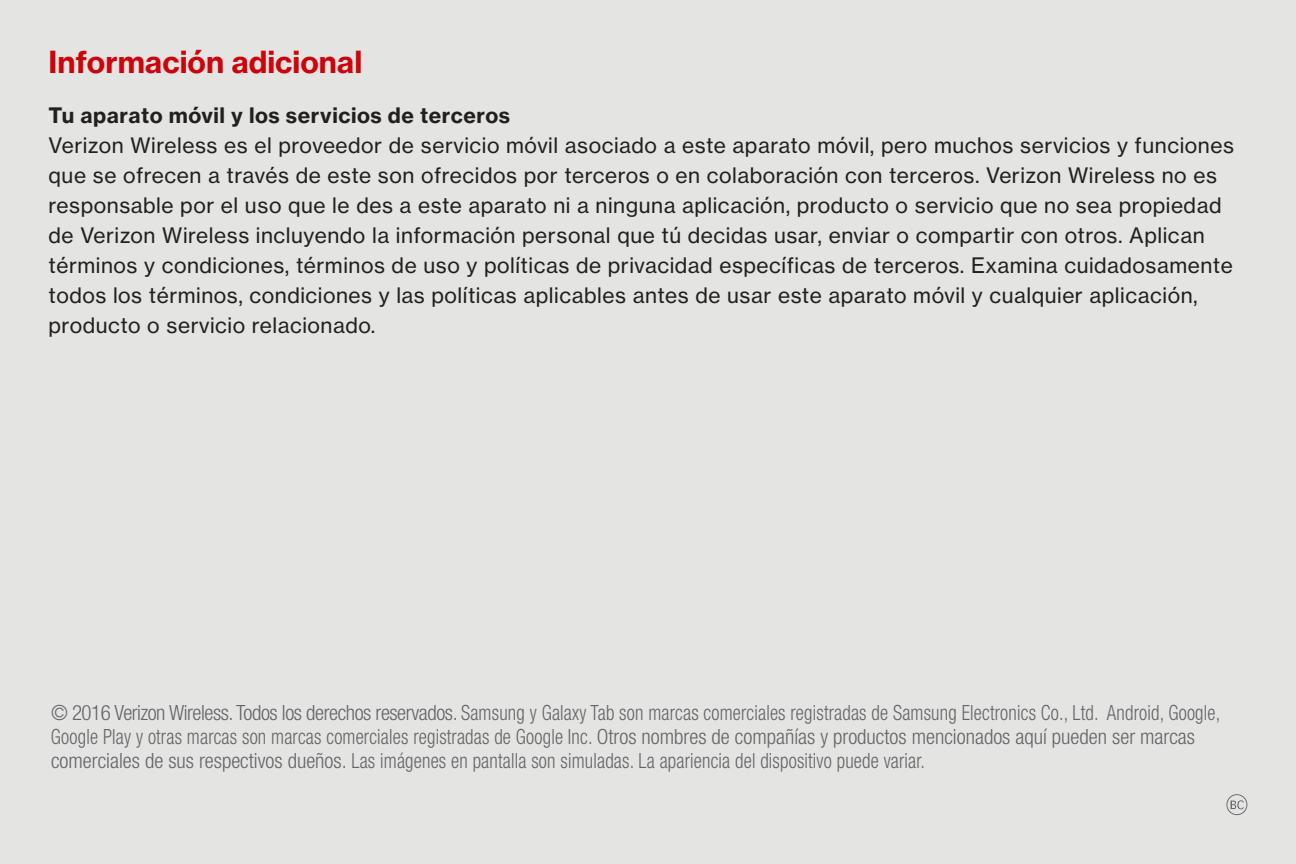
<style>
.page{position:relative;width:1296px;height:864px;background:#e4e5e3}
.page>*{position:absolute;margin:0;border:0;box-sizing:border-box;transform-origin:0 0}
.RED_Section_Head{font:30px "N Haas Grotesk TX Std 75 Bd";color:#cd040b}
.Fine{font:21px/30px "N Haas Grotesk TX Std 55 Rg";letter-spacing:.025em;color:#231f20}
.Footnotes{font:300 condensed 21px/24px "Helvetica Neue LT Std";letter-spacing:.01em;color:#636466}
.Fine-2{font:21px "N Haas Grotesk TX Std 75 Bd";letter-spacing:.025em;color:#231f20}
</style>
<div class="page">
<svg style="left:1226px;top:794px;width:21px;height:21px"></svg>
<p class="RED_Section_Head" style="left:49px;top:43px;width:315px">Información adicional</p>
<p class="Fine-2" style="left:49px;top:102px;width:463px">Tu aparato móvil y los servicios de terceros</p>
<p class="Fine" style="left:49px;top:130px;width:1187px">Verizon Wireless es el proveedor de servicio móvil asociado a este aparato móvil, pero muchos servicios y funciones que se ofrecen a través de este son ofrecidos por terceros o en colaboración con terceros. Verizon Wireless no es responsable por el uso que le des a este aparato ni a ninguna aplicación, producto o servicio que no sea propiedad de Verizon Wireless incluyendo la información personal que tú decidas usar, enviar o compartir con otros. Aplican términos y condiciones, términos de uso y políticas de privacidad específicas de terceros. Examina cuidadosamente todos los términos, condiciones y las políticas aplicables antes de usar este aparato móvil y cualquier aplicación, producto o servicio relacionado.</p>
<p class="Footnotes" style="left:51px;top:700px;width:1171px">© 2016 Verizon Wireless. Todos los derechos reservados. Samsung y Galaxy Tab son marcas comerciales registradas de Samsung Electronics Co., Ltd. Android, Google,<br>Google Play y otras marcas son marcas comerciales registradas de Google Inc. Otros nombres de compañías y productos mencionados aquí pueden ser marcas comerciales de sus respectivos dueños. Las imágenes en pantalla son simuladas. La apariencia del dispositivo puede variar.</p>
</div>
